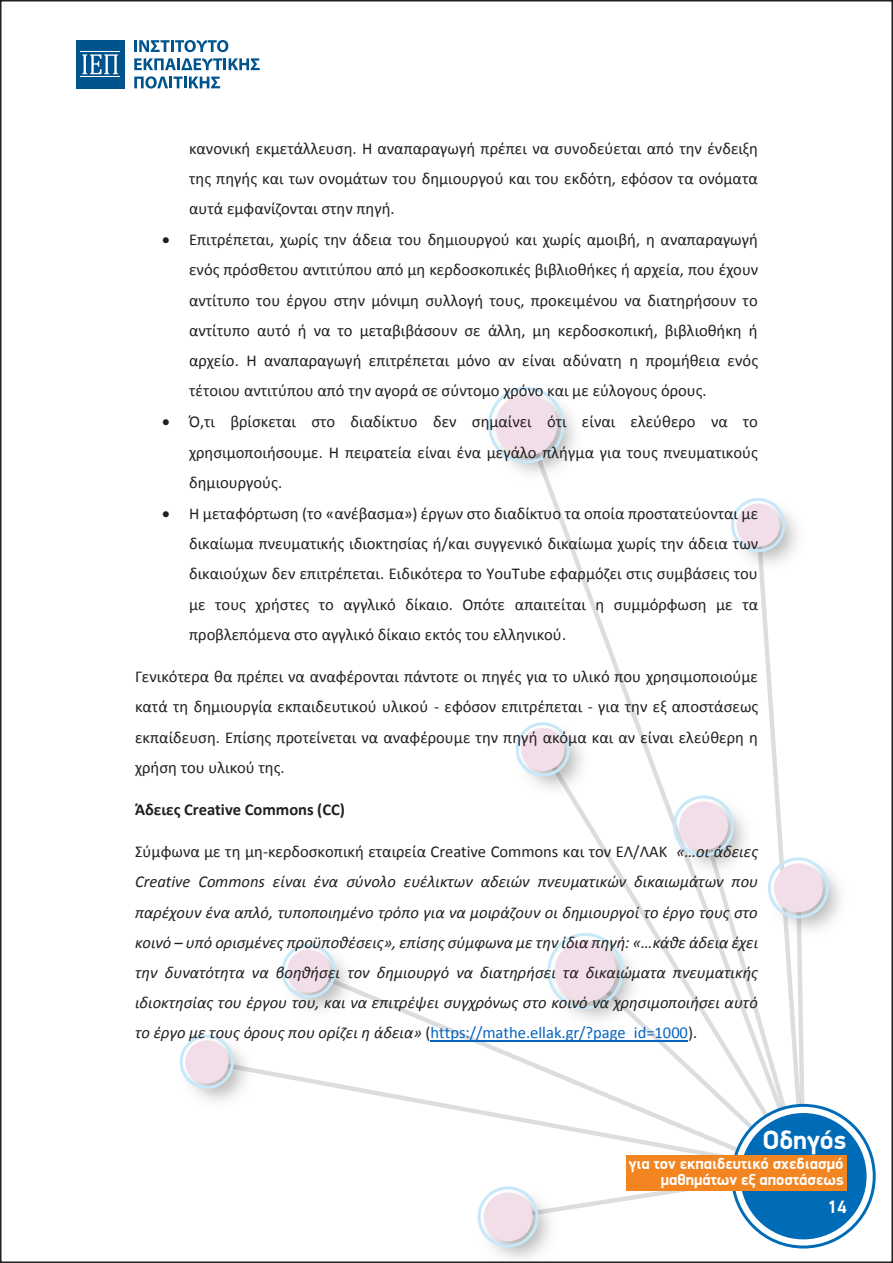
<style>
.page{position:relative;width:893px;height:1263px;background:#fff}
.page>*{position:absolute;margin:0;border:0;box-sizing:border-box;transform-origin:0 0}
.t1{font:700 26.55px "PF Din Display";color:#fff}
.t2{font:700 18px "PF Din Display";color:#fff}
.t3{font:16.5px/30.2px "Calibri";color:#231f20;text-align:justify}
.t4{font:italic 16.5px/30.2px "Calibri";color:#231f20;text-align:justify}
.t5{font:700 16.5px "Calibri";color:#231f20}
.t6{font:700 15.9px/16.2px "PF Din Display";color:#fff;text-align:right}
.s1{font-style:normal}
.s2{font-style:normal;color:#0563c1}
</style>
<div class="page">
<svg style="left:308px;top:991px;width:200px;height:129px"></svg>
<svg style="left:508px;top:525px;width:298px;height:694px"></svg>
<svg style="left:733px;top:1105px;width:141px;height:142px"></svg>
<div style="left:740px;top:1113px;width:127px;height:126px;background:#006cb7;border-radius:50%"></div>
<img style="left:488px;top:387px;width:87px;height:102px">
<div style="left:495px;top:394px;width:62px;height:62px;background:#f2dee8;border-radius:50%"></div>
<img style="left:725px;top:498px;width:81px;height:81px">
<div style="left:737px;top:503px;width:43px;height:44px;background:#f2dee8;border-radius:50%"></div>
<img style="left:762px;top:852px;width:79px;height:93px">
<div style="left:774px;top:863px;width:49px;height:49px;background:#f2dee8;border-radius:50%"></div>
<img style="left:667px;top:790px;width:94px;height:93px">
<div style="left:679px;top:801px;width:49px;height:49px;background:#f2dee8;border-radius:50%"></div>
<img style="left:543px;top:928px;width:106px;height:107px">
<div style="left:555px;top:940px;width:61px;height:62px;background:#f2dee8;border-radius:50%"></div>
<img style="left:285px;top:944px;width:78px;height:81px">
<div style="left:287px;top:949px;width:43px;height:44px;background:#f2dee8;border-radius:50%"></div>
<img style="left:179px;top:1034px;width:82px;height:67px">
<div style="left:185px;top:1040px;width:43px;height:43px;background:#f2dee8;border-radius:50%"></div>
<img style="left:477px;top:1181px;width:88px;height:78px">
<div style="left:484px;top:1192px;width:48px;height:49px;background:#f2dee8;border-radius:50%"></div>
<img style="left:509px;top:716px;width:88px;height:88px">
<div style="left:521px;top:728px;width:43px;height:43px;background:#f2dee8;border-radius:50%"></div>
<div style="left:488px;top:387px;width:76px;height:76px;border:3px solid #c7e8f9;border-radius:50%"></div>
<div style="left:731px;top:498px;width:54px;height:54px;border:3px solid #c7e8f9;border-radius:50%"></div>
<div style="left:768px;top:857px;width:61px;height:61px;border:3px solid #c7e8f9;border-radius:50%"></div>
<div style="left:673px;top:795px;width:61px;height:61px;border:3px solid #c7e8f9;border-radius:50%"></div>
<div style="left:547px;top:933px;width:77px;height:76px;border:3px solid #c7e8f9;border-radius:50%"></div>
<div style="left:516px;top:722px;width:54px;height:55px;border:3px solid #c7e8f9;border-radius:50%"></div>
<div style="left:281px;top:944px;width:55px;height:54px;border:3px solid #c7e8f9;border-radius:50%"></div>
<div style="left:180px;top:1035px;width:54px;height:54px;border:3px solid #c7e8f9;border-radius:50%"></div>
<div style="left:478px;top:1186px;width:61px;height:61px;border:3px solid #c7e8f9;border-radius:50%"></div>
<div style="left:626px;top:1155px;width:220px;height:36px;background:#f28520"></div>
<div style="left:76px;top:40px;width:48px;height:48px;background:#00548e"></div>
<svg style="left:82px;top:54px;width:36px;height:20px"></svg>
<hr style="left:81px;top:51px;width:39px;height:1px;background:#fff">
<hr style="left:81px;top:76px;width:39px;height:1px;background:#fff">
<svg style="left:134px;top:40px;width:94px;height:12px"></svg>
<svg style="left:134px;top:58px;width:126px;height:12px"></svg>
<svg style="left:134px;top:76px;width:86px;height:13px"></svg>
<hr style="left:431px;top:1040px;width:257px;height:1px;background:#0563c1">
<p class="t3" style="left:189px;top:133px;width:570px">κανονική εκμετάλλευση. Η αναπαραγωγή πρέπει να συνοδεύεται από την ένδειξη της πηγής και των ονομάτων του δημιουργού και του εκδότη, εφόσον τα ονόματα αυτά εμφανίζονται στην πηγή.</p>
<p class="t3" style="left:189px;top:224px;width:571px;text-indent:-27px">• Επιτρέπεται, χωρίς την άδεια του δημιουργού και χωρίς αμοιβή, η αναπαραγωγή ενός πρόσθετου αντιτύπου από μη κερδοσκοπικές βιβλιοθήκες ή αρχεία, που έχουν αντίτυπο του έργου στην μόνιμη συλλογή τους, προκειμένου να διατηρήσουν το αντίτυπο αυτό ή να το μεταβιβάσουν σε άλλη, μη κερδοσκοπική, βιβλιοθήκη ή αρχείο. Η αναπαραγωγή επιτρέπεται μόνο αν είναι αδύνατη η προμήθεια ενός τέτοιου αντιτύπου από την αγορά σε σύντομο χρόνο και με εύλογους όρους.</p>
<p class="t3" style="left:189px;top:406px;width:570px;text-indent:-27px">• Ό,τι βρίσκεται στο διαδίκτυο δεν σημαίνει ότι είναι ελεύθερο να το χρησιμοποιήσουμε. Η πειρατεία είναι ένα μεγάλο πλήγμα για τους πνευματικούς δημιουργούς.</p>
<p class="t3" style="left:189px;top:498px;width:571px;text-indent:-27px">• Η μεταφόρτωση (το «ανέβασμα») έργων στο διαδίκτυο τα οποία προστατεύονται με δικαίωμα πνευματικής ιδιοκτησίας ή/και συγγενικό δικαίωμα χωρίς την άδεια των δικαιούχων δεν επιτρέπεται. Ειδικότερα το YouTube εφαρμόζει στις συμβάσεις του με τους χρήστες το αγγλικό δίκαιο. Οπότε απαιτείται η συμμόρφωση με τα προβλεπόμενα στο αγγλικό δίκαιο εκτός του ελληνικού.</p>
<p class="t3" style="left:135px;top:661px;width:625px">Γενικότερα θα πρέπει να αναφέρονται πάντοτε οι πηγές για το υλικό που χρησιμοποιούμε κατά τη δημιουργία εκπαιδευτικού υλικού - εφόσον επιτρέπεται - για την εξ αποστάσεως εκπαίδευση. Επίσης προτείνεται να αναφέρουμε την πηγή ακόμα και αν είναι ελεύθερη η χρήση του υλικού της.</p>
<p class="t5" style="left:135px;top:798px;width:212px">Άδειες Creative Commons (CC)</p>
<p class="t4" style="left:135px;top:836px;width:625px"><span class="s1">Σύμφωνα με τη μη-κερδοσκοπική εταιρεία Creative Commons και τον ΕΛ/ΛΑΚ</span> «…οι άδειες Creative Commons είναι ένα σύνολο ευέλικτων αδειών πνευματικών δικαιωμάτων που παρέχουν ένα απλό, τυποποιημένο τρόπο για να μοιράζουν οι δημιουργοί το έργο τους στο κοινό – υπό ορισμένες προϋποθέσεις», επίσης σύμφωνα με την ίδια πηγή: «…κάθε άδεια έχει την δυνατότητα να βοηθήσει τον δημιουργό να διατηρήσει τα δικαιώματα πνευματικής ιδιοκτησίας του έργου του, και να επιτρέψει συγχρόνως στο κοινό να χρησιμοποιήσει αυτό το έργο με τους όρους που ορίζει η άδεια» <span class="s1">(</span><span class="s2">https://mathe.ellak.gr/?page_id=1000</span><span class="s1">).</span></p>
<h1 class="t1" style="left:762px;top:1124px;width:85px">Οδηγός</h1>
<p class="t6" style="left:629px;top:1155px;width:216px">για τον εκπαιδευτικό σχεδιασµό µαθηµάτων εξ αποστάσεως</p>
<p class="t2" style="left:827px;top:1196px;width:21px">14</p>
</div>
